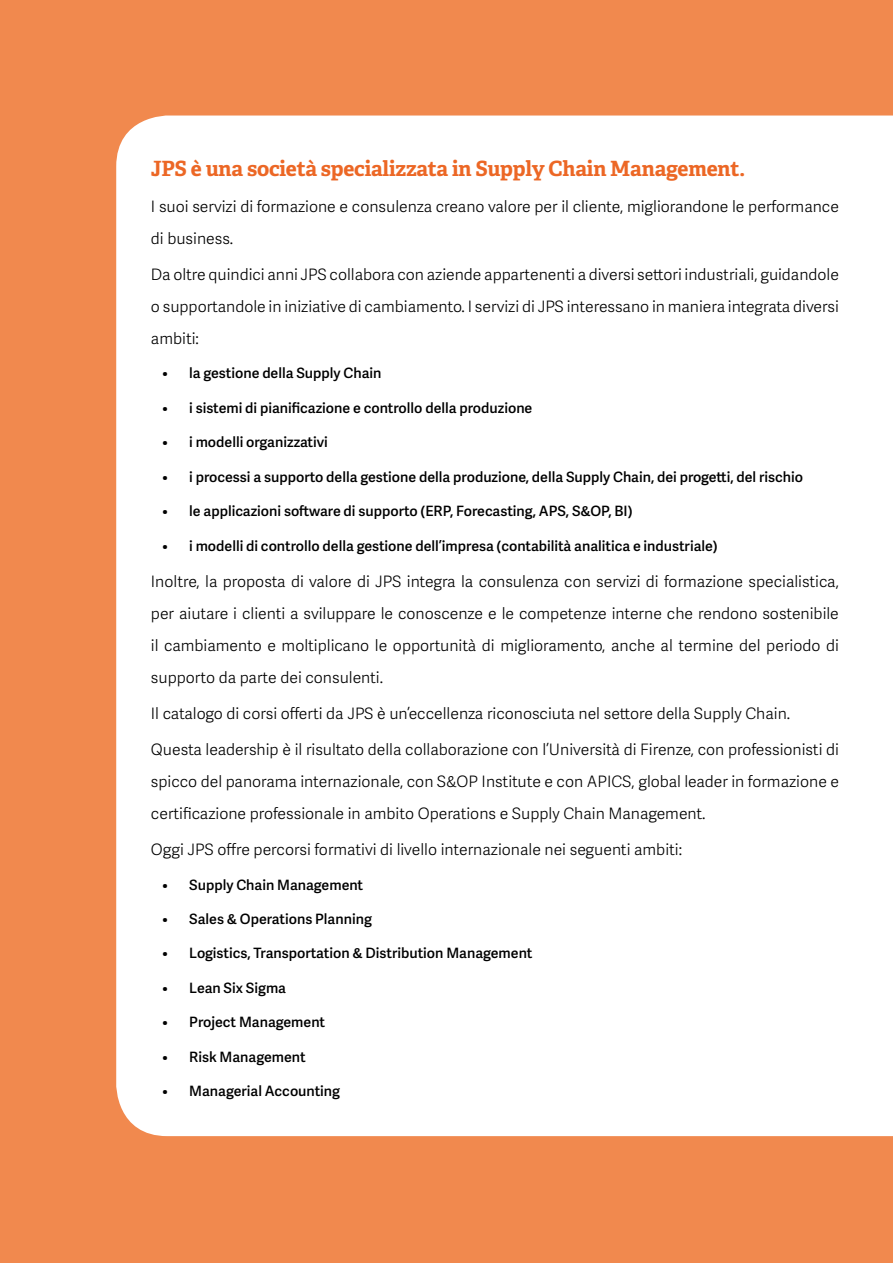
<style>
.page{position:relative;width:893px;height:1263px;background:#f1894e}
.page>*{position:absolute;margin:0;border:0;box-sizing:border-box;transform-origin:0 0}
.t1{font:700 21px "Adelle";letter-spacing:-.01em;color:#ec6725}
.t2{font:300 15.75px/32px "Adelle Sans";color:#000;text-align:justify}
.t3{font:600 14.25px "Adelle Sans";color:#000}
</style>
<div class="page">
<div style="left:116px;top:116px;width:777px;height:1020px;background:#fff"></div>
<h1 class="t1" style="left:151px;top:155px;width:596px">JPS è una società specializzata in Supply Chain Management.</h1>
<p class="t2" style="left:151px;top:190px;width:689px">I suoi servizi di formazione e consulenza creano valore per il cliente, migliorandone le performance di business.</p>
<p class="t2" style="left:151px;top:258px;width:690px">Da oltre quindici anni JPS collabora con aziende appartenenti a diversi settori industriali, guidandole o supportandole in iniziative di cambiamento. I servizi di JPS interessano in maniera integrata diversi ambiti:</p>
<p class="t3" style="left:162px;top:363px;width:221px">• la gestione della Supply Chain</p>
<p class="t3" style="left:162px;top:397px;width:372px">• i sistemi di pianificazione e controllo della produzione</p>
<p class="t3" style="left:162px;top:432px;width:167px">• i modelli organizzativi</p>
<p class="t3" style="left:162px;top:466px;width:642px">• i processi a supporto della gestione della produzione, della Supply Chain, dei progetti, del rischio</p>
<p class="t3" style="left:162px;top:501px;width:472px">• le applicazioni software di supporto (ERP, Forecasting, APS, S&amp;OP, BI)</p>
<p class="t3" style="left:162px;top:535px;width:557px">• i modelli di controllo della gestione dell’impresa (contabilità analitica e industriale)</p>
<p class="t2" style="left:151px;top:565px;width:689px">Inoltre, la proposta di valore di JPS integra la consulenza con servizi di formazione specialistica, per aiutare i clienti a sviluppare le conoscenze e le competenze interne che rendono sostenibile il cambiamento e moltiplicano le opportunità di miglioramento, anche al termine del periodo di supporto da parte dei consulenti.</p>
<p class="t2" style="left:151px;top:697px;width:641px">Il catalogo di corsi offerti da JPS è un’eccellenza riconosciuta nel settore della Supply Chain.</p>
<p class="t2" style="left:151px;top:733px;width:690px">Questa leadership è il risultato della collaborazione con l’Università di Firenze, con professionisti di spicco del panorama internazionale, con S&amp;OP Institute e con APICS, global leader in formazione e certificazione professionale in ambito Operations e Supply Chain Management.</p>
<p class="t2" style="left:151px;top:833px;width:533px">Oggi JPS offre percorsi formativi di livello internazionale nei seguenti ambiti:</p>
<p class="t3" style="left:162px;top:874px;width:202px">• Supply Chain Management</p>
<p class="t3" style="left:162px;top:908px;width:211px">• Sales &amp; Operations Planning</p>
<p class="t3" style="left:162px;top:943px;width:372px">• Logistics, Transportation &amp; Distribution Management</p>
<p class="t3" style="left:162px;top:977px;width:125px">• Lean Six Sigma</p>
<p class="t3" style="left:162px;top:1012px;width:164px">• Project Management</p>
<p class="t3" style="left:162px;top:1046px;width:145px">• Risk Management</p>
<p class="t3" style="left:162px;top:1081px;width:179px">• Managerial Accounting</p>
</div>
